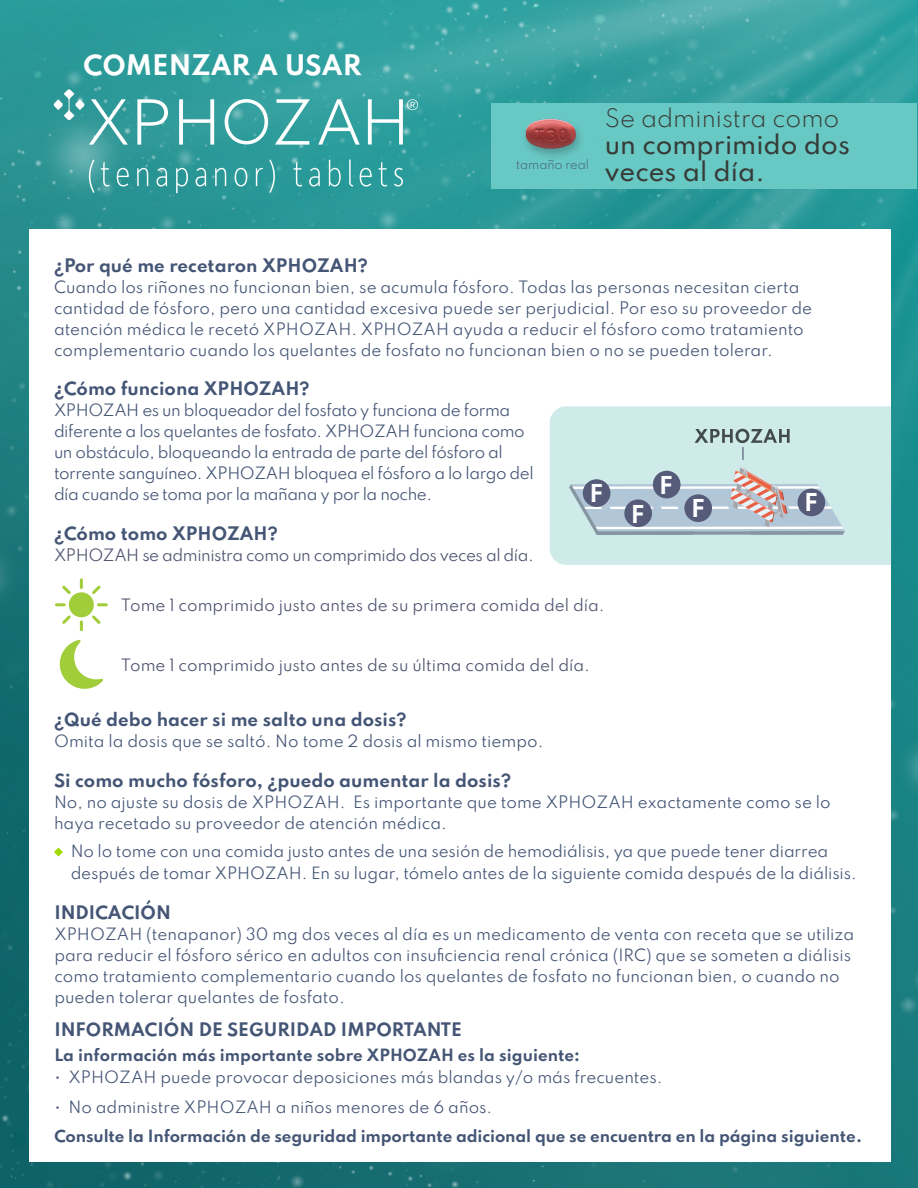
<style>
.page{position:relative;width:918px;height:1188px;background:#fff}
.page>*{position:absolute;margin:0;border:0;box-sizing:border-box;transform-origin:0 0}
.t1{font:700 25.05px "Spartan";color:#fff}
.t2{font:500 24px/27px "Spartan";color:#373a36}
.t3{font:300 22.5px "Spartan";color:#373a36}
.t4{font:700 21.75px "Spartan";color:#fff}
.t5{font:700 16.5px "Spartan";color:#445575}
.t6{font:700 16.5px "Spartan";color:#455575}
.t7{font:15px/21px "Spartan";letter-spacing:-.005em;color:#445575}
.t8{font:15px/21px "Spartan";color:#455575}
.t9{font:15px/21px "Spartan";letter-spacing:-.03em;color:#445575}
.t10{font:700 15px "Spartan";letter-spacing:-.01em;color:#455575}
.t11{font:15px "Spartan";color:#4e526e}
.t12{font:15px "Spartan";letter-spacing:-.03em;color:#4e526e}
.t13{font:300 11.25px "Spartan";color:#445575}
</style>
<div class="page">
<img style="left:0;top:0;width:918px;height:1188px">
<div style="left:29px;top:230px;width:862px;height:932px;background:#fff"></div>
<svg style="left:54px;top:848px;width:9px;height:9px"></svg>
<div style="left:550px;top:406px;width:341px;height:159px;background:#ceebea"></div>
<svg style="left:695px;top:429px;width:95px;height:31px;background:#b1cac9"></svg>
<svg style="left:569px;top:466px;width:276px;height:69px;background:#b9c7cf"></svg>
<div style="left:587px;top:482px;width:19px;height:22px;background:#555b78;border-radius:50%"></div>
<div style="left:628px;top:502px;width:19px;height:23px;background:#555b78;border-radius:50%"></div>
<div style="left:657px;top:473px;width:19px;height:23px;background:#555b78;border-radius:50%"></div>
<div style="left:689px;top:497px;width:19px;height:23px;background:#555b78;border-radius:50%"></div>
<div style="left:802px;top:491px;width:19px;height:23px;background:#555b78;border-radius:50%"></div>
<svg style="left:54px;top:89px;width:74px;height:56px;background:#52a9a9"></svg>
<svg style="left:137px;top:99px;width:31px;height:46px"></svg>
<svg style="left:179px;top:99px;width:35px;height:46px"></svg>
<svg style="left:225px;top:99px;width:43px;height:45px"></svg>
<svg style="left:275px;top:99px;width:35px;height:46px"></svg>
<svg style="left:318px;top:99px;width:42px;height:46px"></svg>
<svg style="left:368px;top:99px;width:50px;height:46px;background:#5ab3b2"></svg>
<svg style="left:89px;top:160px;width:6px;height:33px"></svg>
<svg style="left:101px;top:162px;width:9px;height:25px"></svg>
<svg style="left:117px;top:168px;width:12px;height:19px"></svg>
<svg style="left:137px;top:168px;width:11px;height:18px"></svg>
<svg style="left:157px;top:168px;width:10px;height:19px"></svg>
<svg style="left:176px;top:168px;width:12px;height:25px"></svg>
<svg style="left:196px;top:168px;width:10px;height:19px"></svg>
<svg style="left:215px;top:168px;width:11px;height:18px"></svg>
<svg style="left:235px;top:168px;width:12px;height:19px"></svg>
<svg style="left:256px;top:168px;width:7px;height:18px"></svg>
<svg style="left:269px;top:160px;width:6px;height:33px"></svg>
<svg style="left:294px;top:162px;width:8px;height:25px"></svg>
<svg style="left:309px;top:168px;width:11px;height:19px"></svg>
<svg style="left:329px;top:160px;width:12px;height:27px"></svg>
<svg style="left:349px;top:160px;width:4px;height:27px"></svg>
<svg style="left:360px;top:168px;width:12px;height:19px"></svg>
<svg style="left:379px;top:162px;width:8px;height:25px"></svg>
<svg style="left:394px;top:168px;width:9px;height:19px"></svg>
<div style="left:69px;top:592px;width:25px;height:25px;background:#a1cd3a;border-radius:50%"></div>
<svg style="left:62px;top:585px;width:12px;height:12px"></svg>
<svg style="left:89px;top:613px;width:12px;height:11px"></svg>
<svg style="left:62px;top:613px;width:12px;height:11px"></svg>
<svg style="left:89px;top:585px;width:12px;height:12px"></svg>
<svg style="left:56px;top:603px;width:8px;height:3px"></svg>
<svg style="left:99px;top:603px;width:7px;height:3px"></svg>
<svg style="left:80px;top:622px;width:3px;height:8px"></svg>
<svg style="left:80px;top:580px;width:3px;height:8px"></svg>
<svg style="left:59px;top:640px;width:44px;height:49px"></svg>
<div style="left:491px;top:103px;width:426px;height:85px;background:#68c8c4"></div>
<img style="left:525px;top:118px;width:56px;height:38px">
<h1 class="t1" style="left:83px;top:46px;width:280px">COMENZAR A USAR</h1>
<p class="t13" style="left:516px;top:156px;width:75px">tamaño real</p>
<h3 class="t3" style="left:605px;top:101px;width:236px">Se administra como</h3>
<h2 class="t2" style="left:605px;top:131px;width:247px">un comprimido dos veces al día.</h2>
<p class="t5" style="left:54px;top:252px;width:315px">¿Por qué me recetaron XPHOZAH?</p>
<p class="t7" style="left:54px;top:276px;width:760px">Cuando los riñones no funcionan bien, se acumula fósforo. Todas las personas necesitan cierta cantidad de fósforo, pero una cantidad excesiva puede ser perjudicial. Por eso su proveedor de atención médica le recetó XPHOZAH. XPHOZAH ayuda a reducir el fósforo como tratamiento complementario cuando los quelantes de fosfato no funcionan bien o no se pueden tolerar.</p>
<p class="t5" style="left:54px;top:376px;width:257px">¿Cómo funciona XPHOZAH?</p>
<p class="t9" style="left:54px;top:399px;width:481px">XPHOZAH es un bloqueador del fosfato y funciona de forma diferente a los quelantes de fosfato. XPHOZAH funciona como un obstáculo, bloqueando la entrada de parte del fósforo al torrente sanguíneo. XPHOZAH bloquea el fósforo a lo largo del día cuando se toma por la mañana y por la noche.</p>
<p class="t5" style="left:54px;top:521px;width:225px">¿Cómo tomo XPHOZAH?</p>
<p class="t12" style="left:54px;top:544px;width:481px">XPHOZAH se administra como un comprimido dos veces al día.</p>
<h3 class="t4" style="left:659px;top:468px;width:15px">F</h3>
<h3 class="t4" style="left:589px;top:476px;width:15px">F</h3>
<h3 class="t4" style="left:691px;top:492px;width:15px">F</h3>
<h3 class="t4" style="left:804px;top:486px;width:15px">F</h3>
<h3 class="t4" style="left:631px;top:497px;width:15px">F</h3>
<p class="t11" style="left:121px;top:594px;width:485px">Tome 1 comprimido justo antes de su primera comida del día.</p>
<p class="t11" style="left:121px;top:653px;width:470px">Tome 1 comprimido justo antes de su última comida del día.</p>
<p class="t5" style="left:54px;top:707px;width:354px">¿Qué debo hacer si me salto una dosis?</p>
<p class="t7" style="left:54px;top:730px;width:491px">Omita la dosis que se saltó. No tome 2 dosis al mismo tiempo.</p>
<p class="t5" style="left:54px;top:767px;width:459px">Si como mucho fósforo, ¿puedo aumentar la dosis?</p>
<p class="t7" style="left:54px;top:791px;width:778px">No, no ajuste su dosis de XPHOZAH. Es importante que tome XPHOZAH exactamente como se lo haya recetado su proveedor de atención médica.</p>
<p class="t7" style="left:71px;top:839px;width:788px;line-height:22.5px">No lo tome con una comida justo antes de una sesión de hemodiálisis, ya que puede tener diarrea después de tomar XPHOZAH. En su lugar, tómelo antes de la siguiente comida después de la diálisis.</p>
<p class="t6" style="left:54px;top:900px;width:118px">INDICACIÓN</p>
<p class="t8" style="left:54px;top:923px;width:802px">XPHOZAH (tenapanor) 30 mg dos veces al día es un medicamento de venta con receta que se utiliza para reducir el fósforo sérico en adultos con insuficiencia renal crónica (IRC) que se someten a diálisis como tratamiento complementario cuando los quelantes de fosfato no funcionan bien, o cuando no pueden tolerar quelantes de fosfato.</p>
<p class="t6" style="left:54px;top:1017px;width:409px">INFORMACIÓN DE SEGURIDAD IMPORTANTE</p>
<p class="t10" style="left:54px;top:1043px;width:527px">La información más importante sobre XPHOZAH es la siguiente:</p>
<p class="t8" style="left:54px;top:1067px;width:610px">• XPHOZAH puede provocar deposiciones más blandas y/o más frecuentes.</p>
<p class="t8" style="left:54px;top:1096px;width:440px">• No administre XPHOZAH a niños menores de 6 años.</p>
<p class="t10" style="left:54px;top:1124px;width:809px">Consulte la Información de seguridad importante adicional que se encuentra en la página siguiente.</p>
</div>
